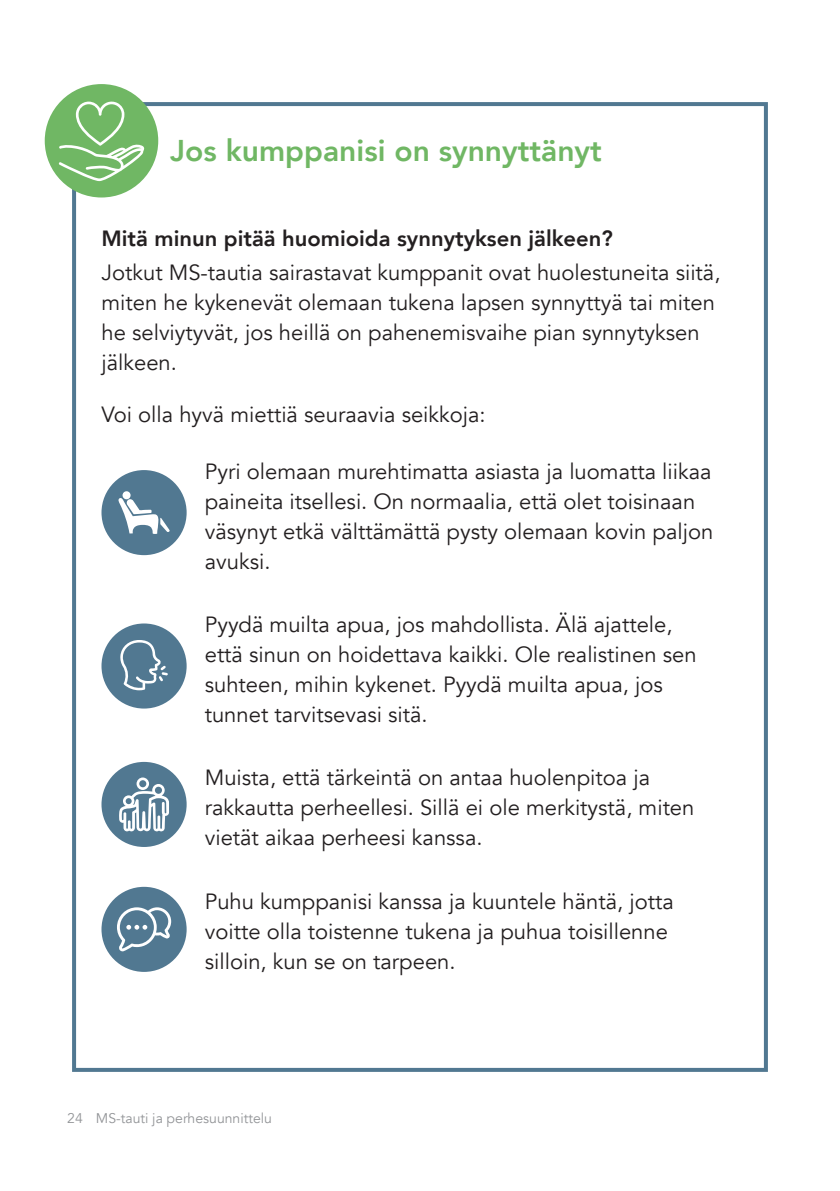
<style>
.page{position:relative;width:840px;height:1191px;background:#fff}
.page>*{position:absolute;margin:0;border:0;box-sizing:border-box;transform-origin:0 0}
.väliotsikko{font:800 30px "Avenir";color:#70b764}
.leipis{font:22px/30px "Avenir";color:#231f20}
.väliotsikko-2{font:800 22px "Avenir";color:#231f20}
.t1{font:14px "Avenir";color:#939598}
</style>
<div class="page">
<div style="left:72px;top:102px;width:695px;height:969px;border:4px solid #517891"></div>
<div style="left:45px;top:84px;width:113px;height:113px;background:#70b764;border-radius:50%"></div>
<svg style="left:59px;top:100px;width:85px;height:81px"></svg>
<div style="left:101px;top:470px;width:85px;height:85px;background:#517891;border-radius:50%"></div>
<div style="left:122px;top:491px;width:8px;height:8px;background:#fff;border-radius:50%"></div>
<svg style="left:118px;top:497px;width:51px;height:37px"></svg>
<div style="left:101px;top:623px;width:85px;height:85px;background:#517891;border-radius:50%"></div>
<svg style="left:120px;top:640px;width:48px;height:50px"></svg>
<div style="left:101px;top:762px;width:85px;height:85px;background:#517891;border-radius:50%"></div>
<svg style="left:119px;top:777px;width:50px;height:54px"></svg>
<div style="left:101px;top:887px;width:85px;height:85px;background:#517891;border-radius:50%"></div>
<svg style="left:117px;top:907px;width:54px;height:44px"></svg>
<p class="väliotsikko" style="left:170px;top:127px;width:433px">Jos kumppanisi on synnyttänyt</p>
<p class="väliotsikko-2" style="left:101px;top:221px;width:512px">Mitä minun pitää huomioida synnytyksen jälkeen?</p>
<p class="leipis" style="left:101px;top:258px;width:620px">Jotkut MS-tautia sairastavat kumppanit ovat huolestuneita siitä, miten he kykenevät olemaan tukena lapsen synnyttyä tai miten he selviytyvät, jos heillä on pahenemisvaihe pian synnytyksen jälkeen.</p>
<p class="leipis" style="left:101px;top:400px;width:385px">Voi olla hyvä miettiä seuraavia seikkoja:</p>
<p class="leipis" style="left:205px;top:456px;width:510px">Pyri olemaan murehtimatta asiasta ja luomatta liikaa paineita itsellesi. On normaalia, että olet toisinaan väsynyt etkä välttämättä pysty olemaan kovin paljon avuksi.</p>
<p class="leipis" style="left:205px;top:610px;width:469px">Pyydä muilta apua, jos mahdollista. Älä ajattele,</p>
<p class="leipis" style="left:205px;top:640px;width:493px">että sinun on hoidettava kaikki. Ole realistinen sen suhteen, mihin kykenet. Pyydä muilta apua, jos</p>
<p class="leipis" style="left:205px;top:700px;width:224px">tunnet tarvitsevasi sitä.</p>
<p class="leipis" style="left:205px;top:763px;width:446px">Muista, että tärkeintä on antaa huolenpitoa ja</p>
<p class="leipis" style="left:205px;top:793px;width:491px">rakkautta perheellesi. Sillä ei ole merkitystä, miten vietät aikaa perheesi kanssa.</p>
<p class="leipis" style="left:205px;top:886px;width:470px">Puhu kumppanisi kanssa ja kuuntele häntä, jotta</p>
<p class="leipis" style="left:205px;top:916px;width:464px">voitte olla toistenne tukena ja puhua toisillenne</p>
<p class="leipis" style="left:205px;top:946px;width:252px">silloin, kun se on tarpeen.</p>
<p class="t1" style="left:67px;top:1109px;width:206px">24 MS-tauti ja perhesuunnittelu</p>
</div>
